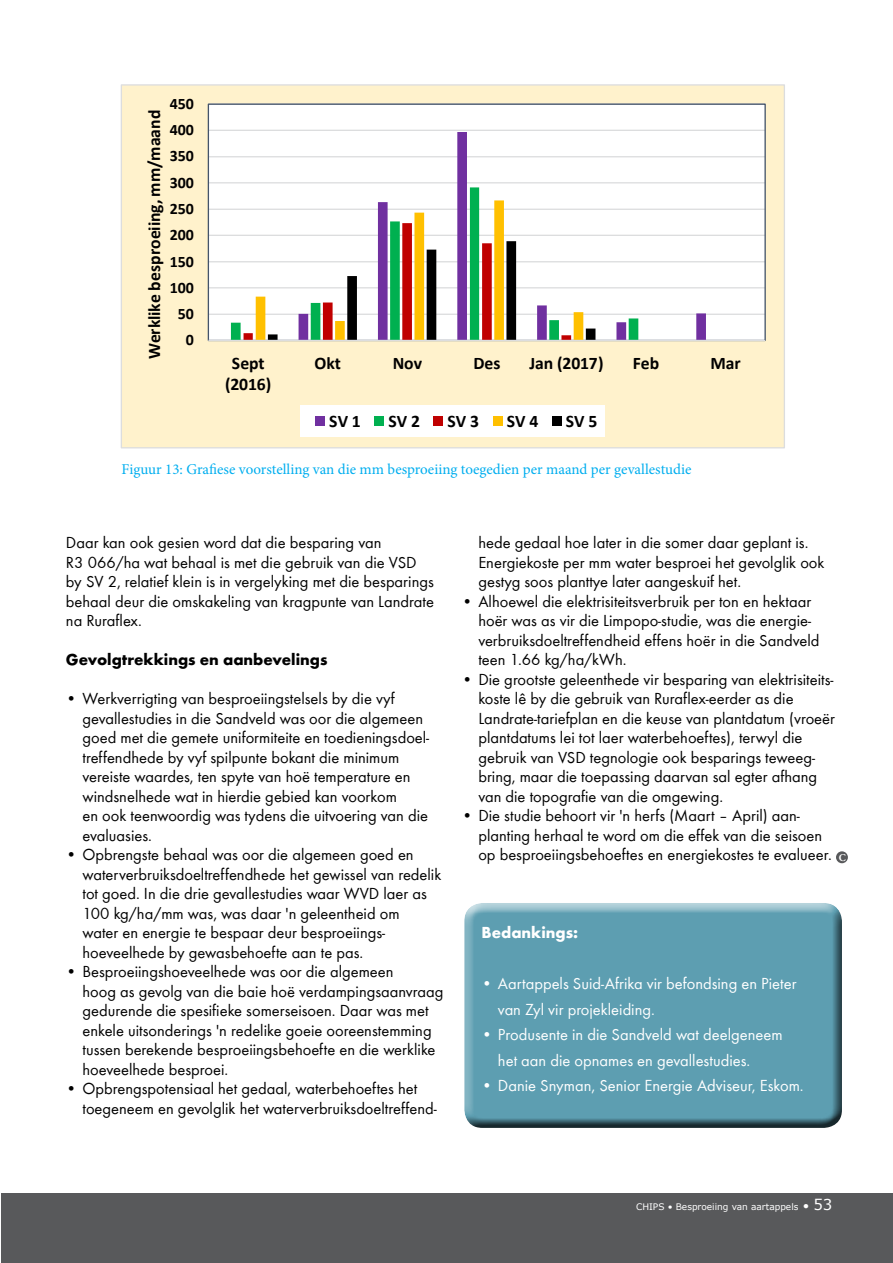
<style>
.page{position:relative;width:893px;height:1263px;background:#fff}
.page>*{position:absolute;margin:0;border:0;box-sizing:border-box;transform-origin:0 0}
.t1{font:700 17.7px/21.3px "Calibri";letter-spacing:-.005em;color:#000;text-align:center}
.t2{font:16.5px/19.5px "Bright";color:#000}
.t3{font:16.5px/25.5px "Bright";color:#fff}
.t4{font:700 16.5px "Bright";color:#000}
.t5{font:700 16.5px "Bright";color:#fff}
.t6{font:700 15.9px "Calibri";letter-spacing:-.005em;color:#000}
.t7{font:15px "Minion Pro";color:#00aeef}
.t8{font:700 10.5px "Minion Pro";color:#fff}
.t9{font:9px "MS Reference Sans Serif";color:#fff}
.s1{font-size:12px}
.s2{font-size:15px}
</style>
<div class="page">
<div style="left:1px;top:1193px;width:892px;height:70px;background:#58595b"></div>
<div style="left:121px;top:85px;width:663px;height:363px;background:#fff2cc"></div>
<div style="left:208px;top:104px;width:557px;height:236px;background:#fff"></div>
<hr style="left:208px;top:314px;width:557px;height:1px;background:#dcddde">
<hr style="left:208px;top:287px;width:557px;height:1px;background:#dcddde">
<hr style="left:208px;top:261px;width:557px;height:1px;background:#dcddde">
<hr style="left:208px;top:235px;width:557px;height:1px;background:#dcddde">
<hr style="left:208px;top:209px;width:557px;height:1px;background:#dcddde">
<hr style="left:208px;top:182px;width:557px;height:1px;background:#dcddde">
<hr style="left:208px;top:156px;width:557px;height:1px;background:#dcddde">
<hr style="left:208px;top:130px;width:557px;height:1px;background:#dcddde">
<svg style="left:299px;top:132px;width:407px;height:208px"></svg>
<svg style="left:231px;top:187px;width:407px;height:153px"></svg>
<svg style="left:256px;top:200px;width:327px;height:23px"></svg>
<svg style="left:244px;top:223px;width:351px;height:117px"></svg>
<hr style="left:208px;top:340px;width:557px;height:1px;background:#dcddde">
<div style="left:301px;top:406px;width:304px;height:31px;background:#fff"></div>
<div style="left:315px;top:417px;width:10px;height:9px;background:#7030a0"></div>
<div style="left:375px;top:417px;width:9px;height:9px;background:#00b050"></div>
<div style="left:434px;top:417px;width:9px;height:9px;background:#c00000"></div>
<div style="left:493px;top:417px;width:9px;height:9px;background:#ffc000"></div>
<div style="left:552px;top:417px;width:9px;height:9px;background:#000"></div>
<div style="left:836px;top:851px;width:12px;height:12px;background:#58595b;border-radius:50%"></div>
<div style="left:462px;top:901px;width:381px;height:216px;background:#fff;opacity:.75"></div>
<div style="left:462px;top:906px;width:381px;height:223px;background:#000;opacity:.75"></div>
<p class="t6" style="left:170px;top:92px;width:26px">450</p>
<p class="t1" style="left:143px;top:359px;width:251px;rotate:-90deg">Werklike besproeiing, mm/maand</p>
<p class="t6" style="left:170px;top:119px;width:26px">400</p>
<p class="t6" style="left:170px;top:145px;width:26px">350</p>
<p class="t6" style="left:170px;top:171px;width:26px">300</p>
<p class="t6" style="left:170px;top:197px;width:26px">250</p>
<p class="t6" style="left:170px;top:224px;width:26px">200</p>
<p class="t6" style="left:170px;top:250px;width:26px">150</p>
<p class="t6" style="left:170px;top:276px;width:26px">100</p>
<p class="t6" style="left:178px;top:303px;width:18px">50</p>
<p class="t6" style="left:186px;top:329px;width:10px">0</p>
<p class="t1" style="left:225px;top:352px;width:48px">Sept (2016)</p>
<p class="t1" style="left:315px;top:352px;width:28px">Okt</p>
<p class="t1" style="left:393px;top:352px;width:31px">Nov</p>
<p class="t1" style="left:473px;top:352px;width:28px">Des</p>
<p class="t1" style="left:529px;top:352px;width:76px">Jan (2017)</p>
<p class="t1" style="left:633px;top:352px;width:28px">Feb</p>
<p class="t1" style="left:711px;top:352px;width:32px">Mar</p>
<p class="t1" style="left:329px;top:410px;width:33px">SV 1</p>
<p class="t1" style="left:388px;top:410px;width:33px">SV 2</p>
<p class="t1" style="left:448px;top:410px;width:33px">SV 3</p>
<p class="t1" style="left:507px;top:410px;width:33px">SV 4</p>
<p class="t1" style="left:566px;top:410px;width:33px">SV 5</p>
<p class="t7" style="left:122px;top:459px;width:571px">Figuur 13: Grafiese voorstelling van die mm besproeiing toegedien per maand per gevallestudie</p>
<p class="t2" style="left:66px;top:533px;width:370px">Daar kan ook gesien word dat die besparing van<br>R3 066/ha wat behaal is met die gebruik van die VSD by SV 2, relatief klein is in vergelyking met die besparings behaal deur die omskakeling van kragpunte van Landrate na Ruraflex.</p>
<p class="t4" style="left:66px;top:650px;width:263px">Gevolgtrekkings en aanbevelings</p>
<p class="t2" style="left:82px;top:689px;width:348px;text-indent:-16px">• Werkverrigting van besproeiingstelsels by die vyf gevallestudies in die Sandveld was oor die algemeen goed met die gemete uniformiteite en toedieningsdoel&shy;treffendhede by vyf spilpunte bokant die minimum vereiste waardes, ten spyte van hoë temperature en windsnelhede wat in hierdie gebied kan voorkom<br>en ook teenwoordig was tydens die uitvoering van die evaluasies.</p>
<p class="t2" style="left:82px;top:845px;width:360px;text-indent:-16px">• Opbrengste behaal was oor die algemeen goed en waterverbruiksdoeltreffendhede het gewissel van redelik tot goed. In die drie gevallestudies waar WVD laer as 100 kg/ha/mm was, was daar 'n geleentheid om<br>water en energie te bespaar deur besproeiings&shy;hoeveelhede by gewasbehoefte aan te pas.</p>
<p class="t2" style="left:82px;top:962px;width:363px;text-indent:-16px">• Besproeiingshoeveelhede was oor die algemeen<br>hoog as gevolg van die baie hoë verdampingsaanvraag gedurende die spesifieke somerseisoen. Daar was met enkele uitsonderings 'n redelike goeie ooreenstemming tussen berekende besproeiingsbehoefte en die werklike hoeveelhede besproei.</p>
<p class="t2" style="left:82px;top:1079px;width:356px;text-indent:-16px">• Opbrengspotensiaal het gedaal, waterbehoeftes het toegeneem en gevolglik het waterverbruiksdoeltreffend-</p>
<p class="t2" style="left:478px;top:533px;width:348px">hede gedaal hoe later in die somer daar geplant is.<br>Energiekoste per mm water besproei het gevolglik ook gestyg soos planttye later aangeskuif het.</p>
<p class="t2" style="left:478px;top:591px;width:343px;text-indent:-16px">• Alhoewel die elektrisiteitsverbruik per ton en hektaar hoër was as vir die Limpopo-studie, was die energie&shy;verbruiksdoeltreffendheid effens hoër in die Sandveld teen 1.66 kg/ha/kWh.</p>
<p class="t2" style="left:478px;top:669px;width:358px;text-indent:-16px">• Die grootste geleenthede vir besparing van elektrisiteits&shy;koste lê by die gebruik van Ruraflex-eerder as die Landrate-tariefplan en die keuse van plantdatum (vroeër plantdatums lei tot laer waterbehoeftes), terwyl die gebruik van VSD tegnologie ook besparings teweeg&shy;bring, maar die toepassing daarvan sal egter afhang van die topografie van die omgewing.</p>
<p class="t2" style="left:478px;top:806px;width:355px;text-indent:-16px">• Die studie behoort vir 'n herfs (Maart – April) aan&shy;planting herhaal te word om die effek van die seisoen op besproeiingsbehoeftes en energiekostes te evalueer.</p>
<p class="t8" style="left:839px;top:850px;width:9px">C</p>
<p class="t5" style="left:481px;top:923px;width:98px">Bedankings:</p>
<p class="t3" style="left:498px;top:971px;width:300px;text-indent:-16px">• Aartappels Suid-Afrika vir befondsing en Pieter van Zyl vir projekleiding.</p>
<p class="t3" style="left:498px;top:1022px;width:286px;text-indent:-16px">• Produsente in die Sandveld wat deelgeneem het aan die opnames en gevallestudies.</p>
<p class="t3" style="left:481px;top:1073px;width:324px">• Danie Snyman, Senior Energie Adviseur, Eskom.</p>
<p class="t9" style="left:636px;top:1201px;width:198px">CHIPS • Besproeiing van aartappels <span class="s1">•</span> <span class="s2">53</span></p>
</div>
